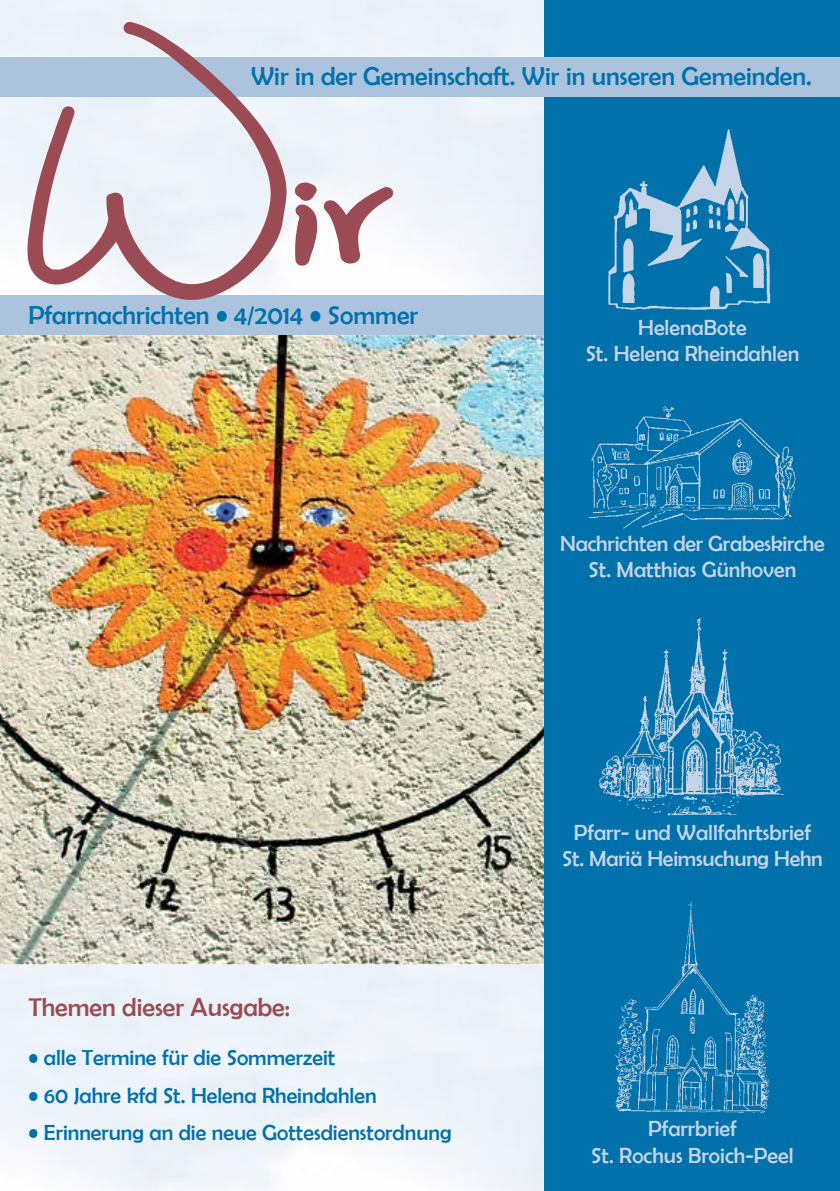
<style>
.page{position:relative;width:840px;height:1191px;background:#fff}
.page>*{position:absolute;margin:0;border:0;box-sizing:border-box;transform-origin:0 0}
.t1{font:261px "Sweetly Broken";color:#9b4b53;scale:1.15 1}
.t2{font:26px "Berlin Sans FB";color:#0071aa}
.t3{font:26px "Berlin Sans FB";color:#9b4b53}
.t4{font:22px/26.4px "Berlin Sans FB";color:#c5d4e6;text-align:center}
.t5{font:22px "Berlin Sans FB";color:#0071aa}
</style>
<div class="page">
<img style="left:0;top:334px;width:544px;height:630px">
<div style="left:0;top:295px;width:556px;height:39px;background:#acc3dd"></div>
<div style="left:0;top:964px;width:556px;height:227px;background:#edf3fa"></div>
<svg style="left:0;top:0;width:544px;height:295px;fill:#edf3fa"></svg>
<div style="left:544px;top:0;width:295px;height:1191px;background:#0071aa"></div>
<img style="left:599px;top:618px;width:185px;height:198px">
<img style="left:608px;top:129px;width:163px;height:181px">
<img style="left:588px;top:406px;width:207px;height:123px">
<img style="left:615px;top:902px;width:155px;height:212px">
<div style="left:0;top:57px;width:839px;height:39px;background:#acc3dd"></div>
<svg style="left:23px;top:16px;width:267px;height:284px"></svg>
<svg style="left:288px;top:147px;width:104px;height:137px"></svg>
<h1 class="t1" style="left:28px;top:8px;width:322px">Wir</h1>
<p class="t2" style="left:251px;top:62px;width:561px">Wir in der Gemeinschaft. Wir in unseren Gemeinden.</p>
<p class="t2" style="left:28px;top:300px;width:391px">Pfarrnachrichten • 4/2014 • Sommer</p>
<p class="t3" style="left:28px;top:992px;width:263px">Themen dieser Ausgabe:</p>
<p class="t5" style="left:28px;top:1045px;width:308px">• alle Termine für die Sommerzeit</p>
<p class="t5" style="left:28px;top:1083px;width:349px">• 60 Jahre kfd St. Helena Rheindahlen</p>
<p class="t5" style="left:28px;top:1120px;width:424px">• Erinnerung an die neue Gottesdienstordnung</p>
<p class="t4" style="left:585px;top:314px;width:215px">HelenaBote<br>St. Helena Rheindahlen</p>
<p class="t4" style="left:559px;top:530px;width:266px">Nachrichten der Grabeskirche<br>St. Matthias Günhoven</p>
<p class="t4" style="left:561px;top:819px;width:262px">Pfarr- und Wallfahrtsbrief<br>St. Mariä Heimsuchung Hehn</p>
<p class="t4" style="left:591px;top:1115px;width:204px">Pfarrbrief<br>St. Rochus Broich-Peel</p>
</div>
